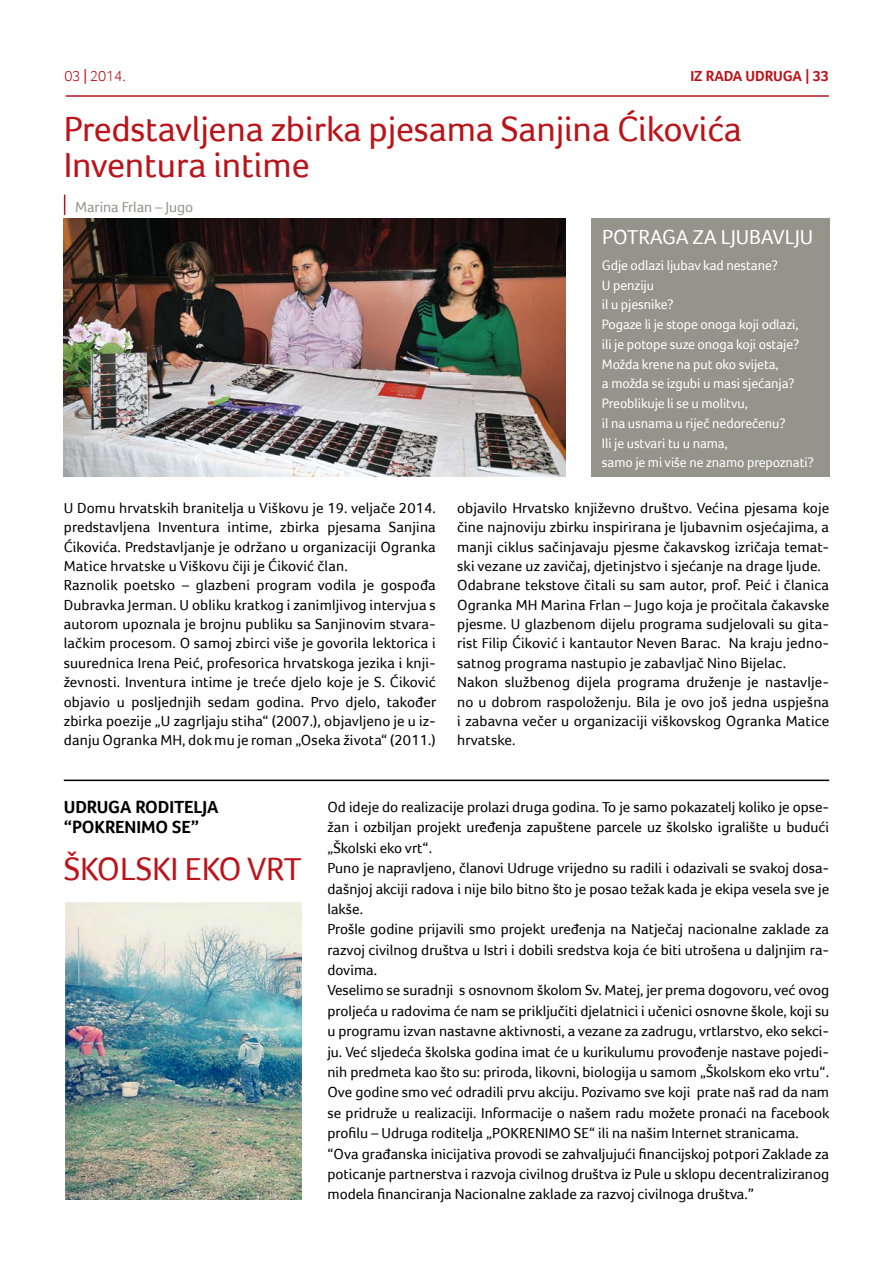
<style>
.page{position:relative;width:893px;height:1263px;background:#fff}
.page>*{position:absolute;margin:0;border:0;box-sizing:border-box;transform-origin:0 0}
.t1{font:36px/36px "Foco";letter-spacing:-.005em;color:#ba141a}
.t2{font:33.3px "Foco";letter-spacing:-.005em;color:#ba141a}
.t3{font:21px "Foco";letter-spacing:-.005em;color:#fff}
.t4{font:700 18px/19.4px "Foco";letter-spacing:-.005em;color:#000}
.t5{font:15px/19.4px "Foco";color:#000}
.t6{font:15px "Foco";letter-spacing:-.005em;color:#94948b}
.t7{font:700 15px "Foco";letter-spacing:-.005em;color:#ba141a}
.t8{font:300 15px "Foco";letter-spacing:-.005em;color:#ba141a}
.t9{font:14.1px/19.8px "Foco";letter-spacing:-.005em;color:#fff}
.s1{font-weight:400}
</style>
<div class="page">
<hr style="left:66px;top:95px;width:762px;height:2px;background:#ba141a">
<svg style="left:64px;top:195px;width:1px;height:19px"></svg>
<img style="left:64px;top:218px;width:502px;height:259px">
<hr style="left:64px;top:779px;width:765px;height:2px;background:#000">
<div style="left:591px;top:218px;width:238px;height:259px;background:#94948b"></div>
<img style="left:65px;top:902px;width:237px;height:297px">
<p class="t8" style="left:65px;top:67px;width:63px">03 <span class="s1">|</span> 2014.</p>
<p class="t7" style="left:690px;top:67px;width:140px">IZ RADA UDRUGA | 33</p>
<h1 class="t1" style="left:64px;top:110px;width:680px">Predstavljena zbirka pjesama Sanjina Ćikovića<br>Inventura intime</h1>
<p class="t6" style="left:75px;top:198px;width:120px">Marina Frlan – Jugo</p>
<h3 class="t3" style="left:602px;top:224px;width:209px">Potraga za ljubavlju</h3>
<p class="t9" style="left:602px;top:255px;width:213px">Gdje odlazi ljubav kad nestane?<br>U penziju<br>il u pjesnike?<br>Pogaze li je stope onoga koji odlazi,<br>ili je potope suze onoga koji ostaje?<br>Možda krene na put oko svijeta,<br>a možda se izgubi u masi sjećanja?<br>Preoblikuje li se u molitvu,<br>il na usnama u riječ nedorečenu?<br>Ili je ustvari tu u nama,<br>samo je mi više ne znamo prepoznati?</p>
<p class="t5" style="left:64px;top:498px;width:374px">U Domu hrvatskih branitelja u Viškovu je 19. veljače 2014. predstavljena Inventura intime, zbirka pjesama Sanjina Ćikovića. Predstavljanje je održano u organizaciji Ogranka Matice hrvatske u Viškovu čiji je Ćiković član.<br>Raznolik poetsko – glazbeni program vodila je gospođa Dubravka Jerman. U obliku kratkog i zanimljivog intervjua s autorom upoznala je brojnu publiku sa Sanjinovim stvara&shy;lačkim procesom. O samoj zbirci više je govorila lektorica i suurednica Irena Peić, profesorica hrvatskoga jezika i knji&shy;ževnosti. Inventura intime je treće djelo koje je S. Ćiković objavio u posljednjih sedam godina. Prvo djelo, također zbirka poezije „U zagrljaju stiha“ (2007.), objavljeno je u iz&shy;danju Ogranka MH, dok mu je roman „Oseka života“ (2011.)</p>
<p class="t5" style="left:457px;top:498px;width:374px">objavilo Hrvatsko književno društvo. Većina pjesama koje čine najnoviju zbirku inspirirana je ljubavnim osjećajima, a manji ciklus sačinjavaju pjesme čakavskog izričaja temat&shy;ski vezane uz zavičaj, djetinjstvo i sjećanje na drage ljude.<br>Odabrane tekstove čitali su sam autor, prof. Peić i članica Ogranka MH Marina Frlan – Jugo koja je pročitala čakavske pjesme. U glazbenom dijelu programa sudjelovali su gita&shy;rist Filip Ćiković i kantautor Neven Barac. Na kraju jedno&shy;satnog programa nastupio je zabavljač Nino Bijelac.<br>Nakon službenog dijela programa druženje je nastavlje&shy;no u dobrom raspoloženju. Bila je ovo još jedna uspješna i zabavna večer u organizaciji viškovskog Ogranka Matice hrvatske.</p>
<p class="t4" style="left:64px;top:797px;width:156px">UDRUGA RODITELJA “POKRENIMO SE”</p>
<h2 class="t2" style="left:64px;top:849px;width:240px">ŠKOLSKI EKO VRT</h2>
<p class="t5" style="left:327px;top:796px;width:504px;line-height:20.4px">Od ideje do realizacije prolazi druga godina. To je samo pokazatelj koliko je opse&shy;žan i ozbiljan projekt uređenja zapuštene parcele uz školsko igralište u budući „Školski eko vrt“.<br>Puno je napravljeno, članovi Udruge vrijedno su radili i odazivali se svakoj dosa&shy;dašnjoj akciji radova i nije bilo bitno što je posao težak kada je ekipa vesela sve je lakše.<br>Prošle godine prijavili smo projekt uređenja na Natječaj nacionalne zaklade za razvoj civilnog društva u Istri i dobili sredstva koja će biti utrošena u daljnjim ra&shy;dovima.<br>Veselimo se suradnji s osnovnom školom Sv. Matej, jer prema dogovoru, već ovog proljeća u radovima će nam se priključiti djelatnici i učenici osnovne škole, koji su u programu izvan nastavne aktivnosti, a vezane za zadrugu, vrtlarstvo, eko sekci&shy;ju. Već sljedeća školska godina imat će u kurikulumu provođenje nastave pojedi&shy;nih predmeta kao što su: priroda, likovni, biologija u samom „Školskom eko vrtu“.<br>Ove godine smo već odradili prvu akciju. Pozivamo sve koji prate naš rad da nam se pridruže u realizaciji. Informacije o našem radu možete pronaći na facebook profilu – Udruga roditelja „POKRENIMO SE“ ili na našim Internet stranicama. “Ova građanska inicijativa provodi se zahvaljujući financijskoj potpori Zaklade za poticanje partnerstva i razvoja civilnog društva iz Pule u sklopu decentraliziranog modela financiranja Nacionalne zaklade za razvoj civilnoga društva.”</p>
</div>
